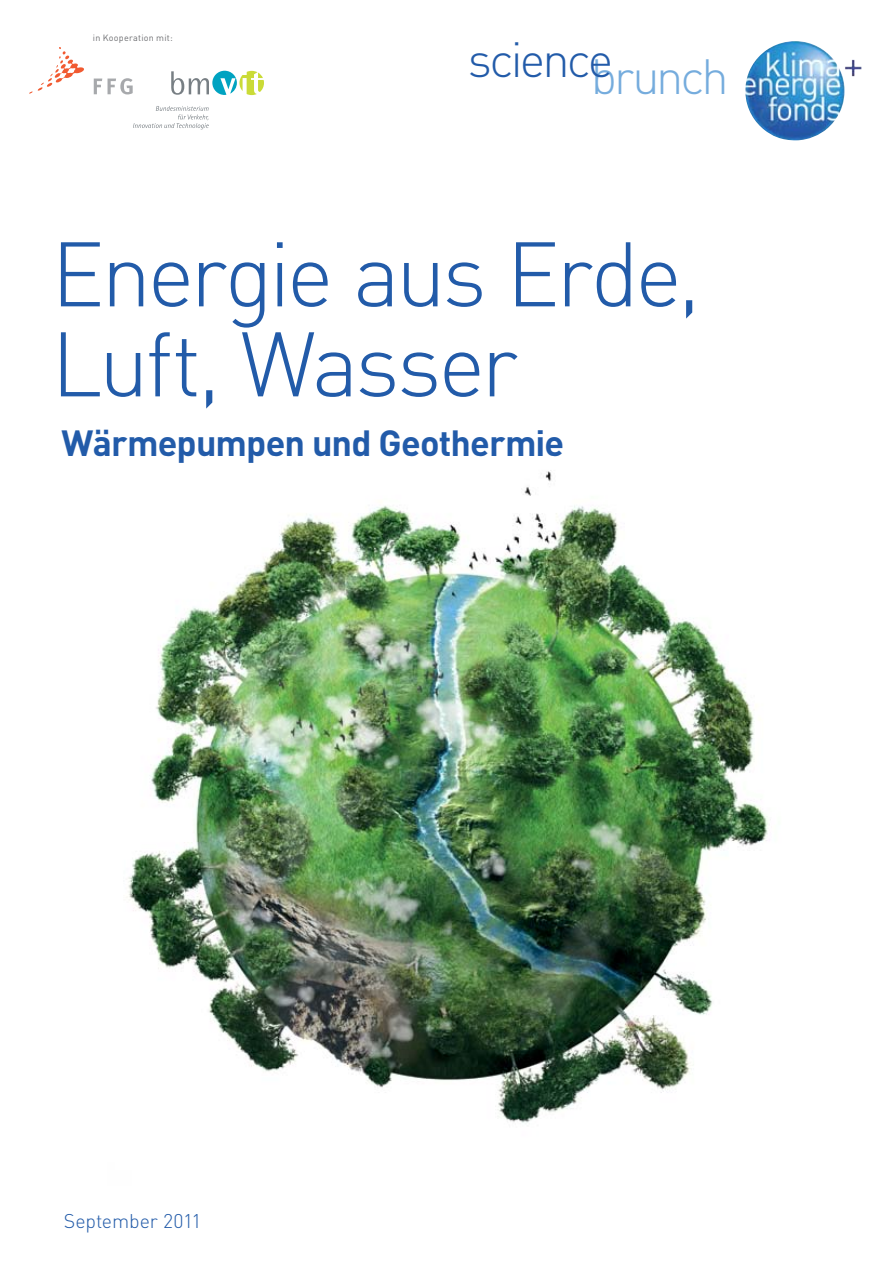
<style>
.page{position:relative;width:893px;height:1263px;background:#fff}
.page>*{position:absolute;margin:0;border:0;box-sizing:border-box;transform-origin:0 0}
.t1{font:300 90px/90px "DIN";letter-spacing:-.04em;color:#225ba9}
.t2{font:300 48.75px "DIN";letter-spacing:-.06em;color:#225ba9}
.t3{font:300 48.75px "DIN";letter-spacing:-.065em;color:#75acdd}
.t4{font:700 36px "DIN";letter-spacing:-.025em;color:#225ba9}
.t5{font:300 19.65px "DIN";letter-spacing:-.01em;color:#225ba9}
.t6{font:9px "DIN";letter-spacing:.03em;color:#6d6e71}
</style>
<div class="page">
<img style="left:128px;top:470px;width:642px;height:654px">
<img style="left:745px;top:41px;width:116px;height:100px">
<svg style="left:171px;top:71px;width:93px;height:24px"></svg>
<svg style="left:133px;top:106px;width:76px;height:23px"></svg>
<svg style="left:94px;top:79px;width:8px;height:15px"></svg>
<svg style="left:108px;top:78px;width:25px;height:16px"></svg>
<svg style="left:29px;top:47px;width:55px;height:47px"></svg>
<p class="t6" style="left:93px;top:32px;width:81px">in Kooperation mit:</p>
<p class="t2" style="left:468px;top:29px;width:147px">science</p>
<p class="t3" style="left:591px;top:47px;width:140px">brunch</p>
<p class="t1" style="left:51px;top:228px;width:651px">Energie aus Erde,<br>Luft, Wasser</p>
<p class="t4" style="left:62px;top:420px;width:504px">Wärmepumpen und Geothermie</p>
<p class="t5" style="left:64px;top:1208px;width:139px">September 2011</p>
</div>
